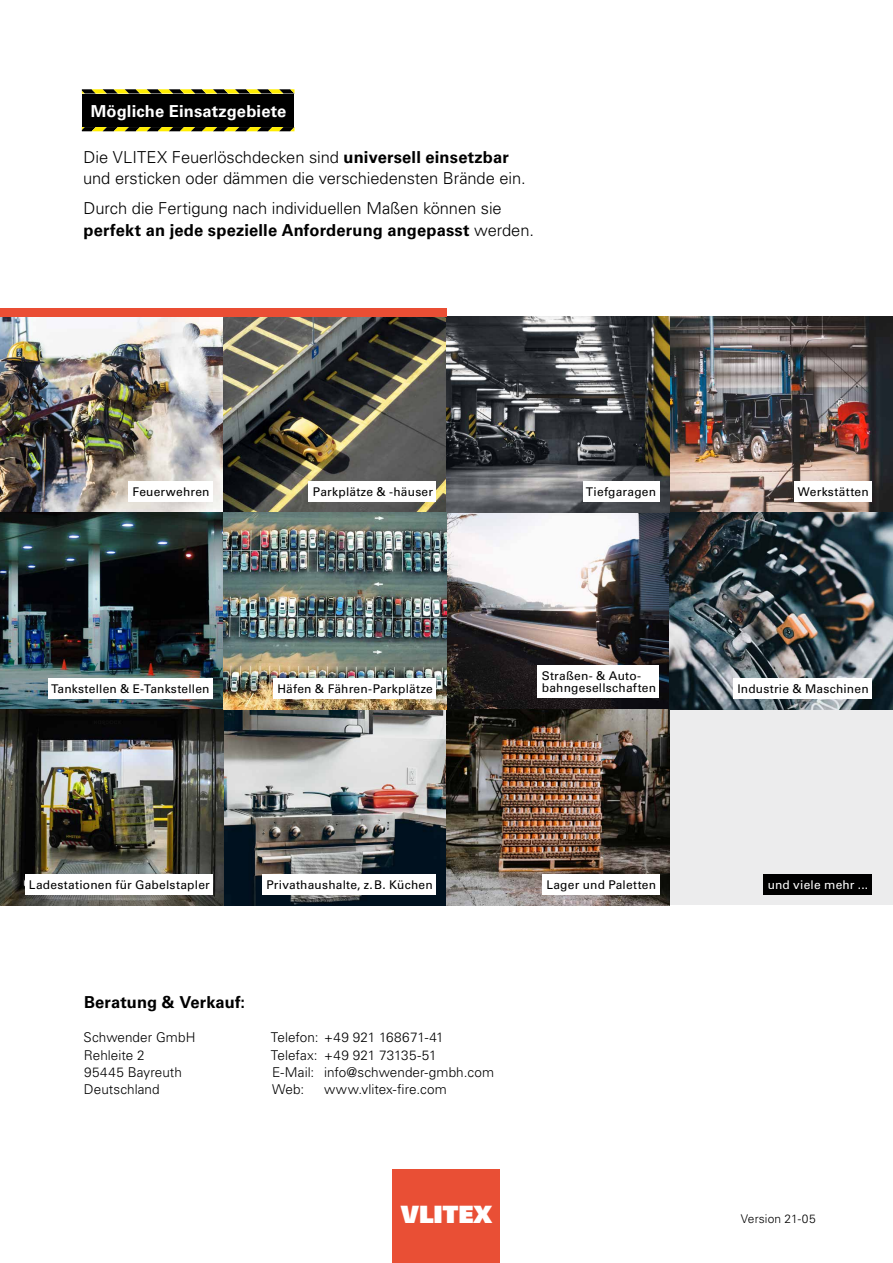
<style>
.page{position:relative;width:893px;height:1263px;background:#fff}
.page>*{position:absolute;margin:0;border:0;box-sizing:border-box;transform-origin:0 0}
.t1{font:23.85px "Univers LT Std X Black";color:#fff}
.t2{font:300 16.5px/21.8px "Univers LT Std";letter-spacing:-.005em;color:#000}
.t3{font:700 16.5px "Univers LT Std";letter-spacing:.01em;color:#fff}
.t4{font:700 16.5px "Univers LT Std";letter-spacing:.005em;color:#000}
.t5{font:300 13.5px/17.2px "Univers LT Std";letter-spacing:.005em;color:#000}
.t6{font:12px/12px "Univers LT Std";letter-spacing:.015em;color:#000}
.t7{font:12px "Univers LT Std";letter-spacing:.02em;color:#fff}
.t8{font:300 12px "Univers LT Std";letter-spacing:.01em;color:#000}
.s1{font-weight:700}
</style>
<div class="page">
<div style="left:0;top:317px;width:893px;height:587px;background:#ececed"></div>
<div style="left:393px;top:1169px;width:107px;height:94px;background:#e94f35"></div>
<img style="left:0;top:317px;width:670px;height:588px">
<img style="left:670px;top:317px;width:223px;height:392px">
<div style="left:309px;top:482px;width:127px;height:20px;background:#fff"></div>
<div style="left:48px;top:678px;width:165px;height:20px;background:#fff"></div>
<div style="left:25px;top:874px;width:188px;height:20px;background:#fff"></div>
<div style="left:128px;top:482px;width:85px;height:20px;background:#fff"></div>
<div style="left:262px;top:874px;width:174px;height:20px;background:#fff"></div>
<div style="left:583px;top:482px;width:76px;height:20px;background:#fff"></div>
<div style="left:273px;top:678px;width:163px;height:20px;background:#fff"></div>
<div style="left:542px;top:874px;width:117px;height:20px;background:#fff"></div>
<div style="left:537px;top:665px;width:122px;height:33px;background:#fff"></div>
<div style="left:733px;top:678px;width:139px;height:20px;background:#fff"></div>
<div style="left:794px;top:482px;width:78px;height:20px;background:#fff"></div>
<div style="left:763px;top:874px;width:109px;height:20px;background:#000"></div>
<div style="left:82px;top:94px;width:212px;height:33px;background:#000"></div>
<div style="left:0;top:308px;width:446px;height:9px;background:#ea4e34"></div>
<svg style="left:82px;top:89px;width:212px;height:5px"></svg>
<svg style="left:82px;top:127px;width:212px;height:4px"></svg>
<h2 class="t3" style="left:91px;top:102px;width:197px">Mögliche Einsatzgebiete</h2>
<h2 class="t2" style="left:83px;top:146px;width:444px">Die VLITEX Feuerlöschdecken sind <span class="s1">universell einsetzbar </span>und ersticken oder dämmen die verschiedensten Brände ein.</h2>
<h2 class="t2" style="left:83px;top:198px;width:452px">Durch die Fertigung nach individuellen Maßen können sie <span class="s1">perfekt an jede spezielle Anforderung angepasst</span> werden.</h2>
<p class="t6" style="left:132px;top:486px;width:79px">Feuerwehren</p>
<p class="t6" style="left:313px;top:486px;width:122px">Parkplätze &amp; -häuser</p>
<p class="t6" style="left:51px;top:682px;width:160px">Tankstellen &amp; E-Tankstellen</p>
<p class="t6" style="left:277px;top:682px;width:157px">Häfen &amp; Fähren-Parkplätze</p>
<p class="t6" style="left:586px;top:486px;width:72px">Tiefgaragen</p>
<p class="t6" style="left:542px;top:670px;width:116px">Straßen- &amp; Auto&shy;bahngesellschaften</p>
<p class="t6" style="left:29px;top:879px;width:182px">Ladestationen für Gabelstapler</p>
<p class="t6" style="left:266px;top:879px;width:168px">Privathaushalte, z.B. Küchen</p>
<h2 class="t4" style="left:84px;top:992px;width:163px">Beratung &amp; Verkauf:</h2>
<p class="t5" style="left:84px;top:1029px;width:113px">Schwender GmbH<br>Rehleite 2<br>95445 Bayreuth<br>Deutschland</p>
<p class="t5" style="left:271px;top:1029px;width:225px">Telefon: +49 921 168671-41<br>Telefax: +49 921 73135-51<br>E-Mail: info@schwender-gmbh.com<br>Web:</p>
<p class="t5" style="left:324px;top:1081px;width:124px">www.vlitex-fire.com</p>
<h1 class="t1" style="left:401px;top:1199px;width:93px">VLITEX</h1>
<p class="t6" style="left:546px;top:879px;width:111px">Lager und Paletten</p>
<p class="t6" style="left:798px;top:486px;width:72px">Werkstätten</p>
<p class="t6" style="left:737px;top:682px;width:133px">Industrie &amp; Maschinen</p>
<p class="t7" style="left:768px;top:877px;width:102px">und viele mehr ...</p>
<p class="t8" style="left:741px;top:1211px;width:76px">Version 21-05</p>
</div>
